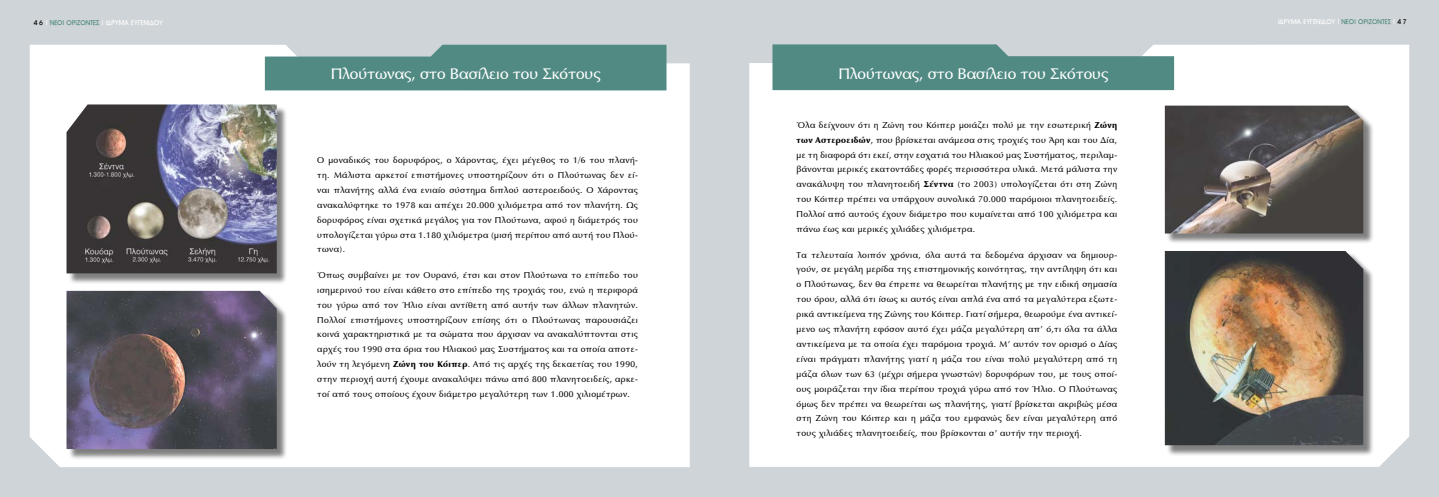
<style>
.page{position:relative;width:1439px;height:497px;background:#fff}
.page>*{position:absolute;margin:0;border:0;box-sizing:border-box;transform-origin:0 0}
.t1{font:15.75px "UB Optima";color:#fff}
.t2{font:8.75px/14.9px "UB Optima";letter-spacing:.045em;color:#000;text-align:justify}
.t3{font:7px "UB Front Bold";color:#fff}
.s1{color:#000}
.s2{color:#508a82}
.s3{font-family:"UB Optima Bold"}
</style>
<div class="page">
<div style="left:0;top:0;width:720px;height:496px;background:#cfd4d8"></div>
<div style="left:30px;top:45px;width:660px;height:421px;background:#fff"></div>
<svg style="left:265px;top:45px;width:401px;height:45px;background:#5e928c"></svg>
<div style="left:719px;top:0;width:720px;height:496px;background:#cfd4d8"></div>
<div style="left:749px;top:45px;width:660px;height:421px;background:#fff"></div>
<svg style="left:772px;top:44px;width:402px;height:46px;background:#60938d"></svg>
<div style="left:68px;top:106px;width:223px;height:182px;background:#000;opacity:.5"></div>
<img style="left:67px;top:104px;width:210px;height:169px">
<div style="left:68px;top:292px;width:223px;height:171px;background:#000;opacity:.5"></div>
<img style="left:67px;top:290px;width:210px;height:158px">
<div style="left:1166px;top:252px;width:212px;height:207px;background:#000;opacity:.5"></div>
<img style="left:1165px;top:251px;width:198px;height:193px">
<div style="left:1166px;top:107px;width:212px;height:141px;background:#000;opacity:.5"></div>
<img style="left:1165px;top:105px;width:198px;height:128px">
<p class="t3" style="left:33px;top:18px;width:131px"><span class="s1">46</span> Ι <span class="s2">ΝΕΟΙ ΟΡΙΖΟΝΤΕΣ</span> Ι ΙΔΡΥΜΑ ΕΥΓΕΝΙΔΟΥ</p>
<p class="t3" style="left:1277px;top:18px;width:131px">ΙΔΡΥΜΑ ΕΥΓΕΝΙΔΟΥ Ι <span class="s2">ΝΕΟΙ ΟΡΙΖΟΝΤΕΣ</span> Ι <span class="s1">47</span></p>
<h1 class="t1" style="left:331px;top:65px;width:271px">Πλούτωνας, στο Βασίλειο του Σκότους</h1>
<h1 class="t1" style="left:838px;top:65px;width:271px">Πλούτωνας, στο Βασίλειο του Σκότους</h1>
<p class="t2" style="left:317px;top:153px;width:322px">Ο μοναδικός του δορυφόρος, ο Χάροντας, έχει μέγεθος το 1/6 του πλανή&shy;τη. Μάλιστα αρκετοί επιστήμονες υποστηρίζουν ότι ο Πλούτωνας δεν εί&shy;ναι πλανήτης αλλά ένα ενιαίο σύστημα διπλού αστεροειδούς. Ο Χάροντας ανακαλύφτηκε το 1978 και απέχει 20.000 χιλιόμετρα από τον πλανήτη. Ως δορυφόρος είναι σχετικά μεγάλος για τον Πλούτωνα, αφού η διάμετρός του υπολογίζεται γύρω στα 1.180 χιλιόμετρα (μισή περίπου από αυτή του Πλού&shy;τωνα).</p>
<p class="t2" style="left:317px;top:267px;width:322px">Όπως συμβαίνει με τον Ουρανό, έτσι και στον Πλούτωνα το επίπεδο του ισημερινού του είναι κάθετο στο επίπεδο της τροχιάς του, ενώ η περιφορά του γύρω από τον Ήλιο είναι αντίθετη από αυτήν των άλλων πλανητών.<br>Πολλοί επιστήμονες υποστηρίζουν επίσης ότι ο Πλούτωνας παρουσιάζει κοινά χαρακτηριστικά με τα σώματα που άρχισαν να ανακαλύπτονται στις αρχές του 1990 στα όρια του Ηλιακού μας Συστήματος και τα οποία αποτε&shy;λούν τη λεγόμενη <span class="s3">Ζώνη του Κόιπερ</span>. Από τις αρχές της δεκαετίας του 1990, στην περιοχή αυτή έχουμε ανακαλύψει πάνω από 800 πλανητοειδείς, αρκε&shy;τοί από τους οποίους έχουν διάμετρο μεγαλύτερη των 1.000 χιλιομέτρων.</p>
<p class="t2" style="left:796px;top:117px;width:322px">Όλα δείχνουν ότι η Ζώνη του Κόιπερ μοιάζει πολύ με την εσωτερική <span class="s3">Ζώνη των Αστεροειδών</span>, που βρίσκεται ανάμεσα στις τροχιές του Άρη και του Δία, με τη διαφορά ότι εκεί, στην εσχατιά του Ηλιακού μας Συστήματος, περιλαμ&shy;βάνονται μερικές εκατοντάδες φορές περισσότερα υλικά. Μετά μάλιστα την ανακάλυψη του πλανητοειδή <span class="s3">Σέντνα</span> (το 2003) υπολογίζεται ότι στη Ζώνη του Κόιπερ πρέπει να υπάρχουν συνολικά 70.000 παρόμοιοι πλανητοειδείς.<br>Πολλοί από αυτούς έχουν διάμετρο που κυμαίνεται από 100 χιλιόμετρα και πάνω έως και μερικές χιλιάδες χιλιόμετρα.</p>
<p class="t2" style="left:796px;top:247px;width:322px">Τα τελευταία λοιπόν χρόνια, όλα αυτά τα δεδομένα άρχισαν να δημιουρ&shy;γούν, σε μεγάλη μερίδα της επιστημονικής κοινότητας, την αντίληψη ότι και ο Πλούτωνας, δεν θα έπρεπε να θεωρείται πλανήτης με την ειδική σημασία του όρου, αλλά ότι ίσως κι αυτός είναι απλά ένα από τα μεγαλύτερα εξωτε&shy;ρικά αντικείμενα της Ζώνης του Κόιπερ. Γιατί σήμερα, θεωρούμε ένα αντικεί&shy;μενο ως πλανήτη εφόσον αυτό έχει μάζα μεγαλύτερη απ’ ό,τι όλα τα άλλα αντικείμενα με τα οποία έχει παρόμοια τροχιά. Μ’ αυτόν τον ορισμό ο Δίας είναι πράγματι πλανήτης γιατί η μάζα του είναι πολύ μεγαλύτερη από τη μάζα όλων των 63 (μέχρι σήμερα γνωστών) δορυφόρων του, με τους οποί&shy;ους μοιράζεται την ίδια περίπου τροχιά γύρω από τον Ήλιο. Ο Πλούτωνας όμως δεν πρέπει να θεωρείται ως πλανήτης, γιατί βρίσκεται ακριβώς μέσα στη Ζώνη του Κόιπερ και η μάζα του εμφανώς δεν είναι μεγαλύτερη από τους χιλιάδες πλανητοειδείς, που βρίσκονται σ’ αυτήν την περιοχή.</p>
</div>
